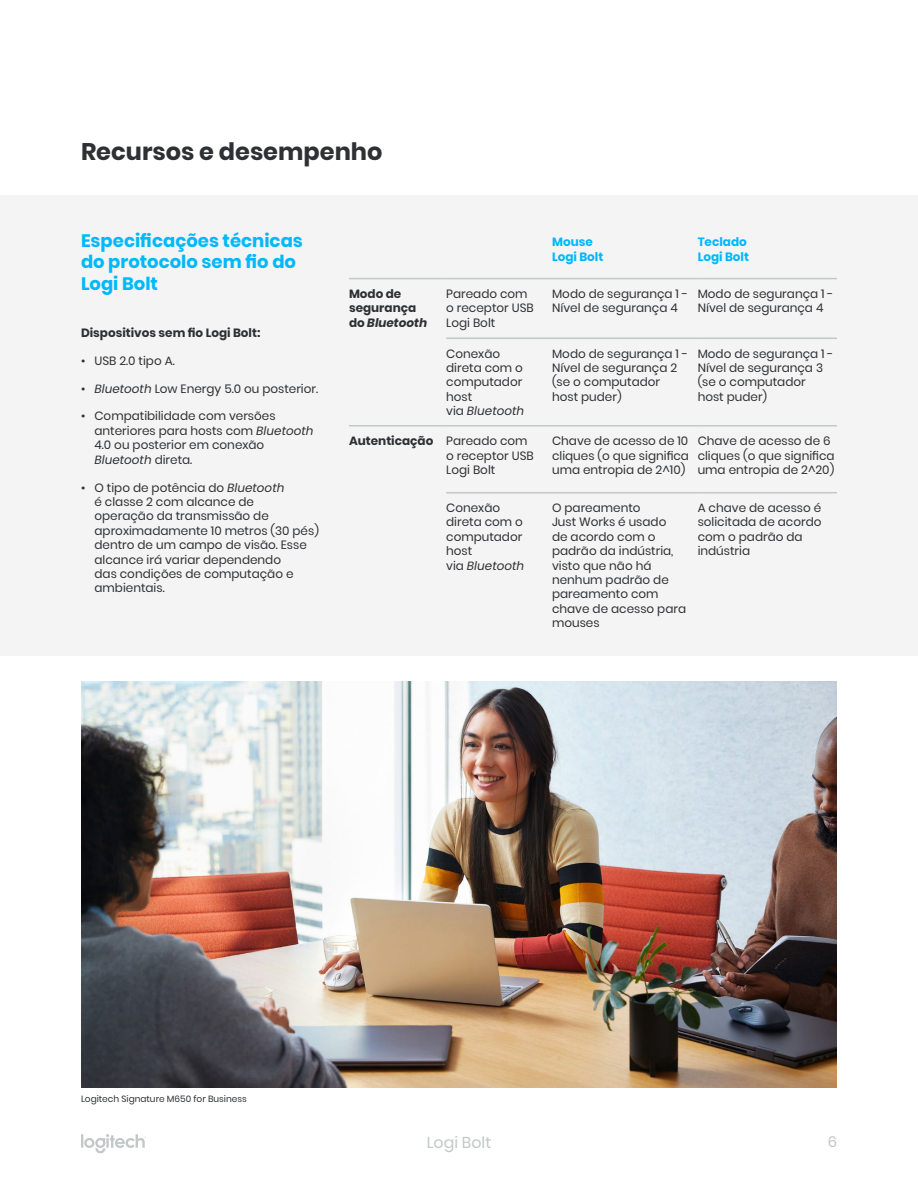
<style>
.page{position:relative;width:918px;height:1188px;background:#fff}
.page>*{position:absolute;margin:0;border:0;box-sizing:border-box;transform-origin:0 0}
.t1{font:700 24px "Poppins";color:#2e3033}
.t2{font:700 18px/21.6px "Poppins";color:#00b8fc}
.t3{font:15.75px "Poppins";color:#c2c7c7}
.t4{font:15px "Poppins";color:#c2c7c7}
.t5{font:12px/14.4px "Poppins";color:#2e3033}
.t6{font:700 12px/14.4px "Poppins";color:#2e3033}
.t7{font:700 12px/14.4px "Poppins";color:#00b8fc}
.t8{font:9px "Poppins";color:#2e3033}
.s1{font-style:italic}
.s2{font-weight:700}
</style>
<div class="page">
<svg style="left:81px;top:1134px;width:65px;height:19px"></svg>
<div style="left:0;top:195px;width:918px;height:461px;background:#f4f4f4"></div>
<hr style="left:349px;top:278px;width:97px;height:1px;background:#c2c7c7">
<hr style="left:349px;top:425px;width:97px;height:2px;background:#c2c7c7">
<hr style="left:446px;top:278px;width:106px;height:1px;background:#c2c7c7">
<hr style="left:552px;top:278px;width:146px;height:1px;background:#c2c7c7">
<hr style="left:698px;top:278px;width:139px;height:1px;background:#c2c7c7">
<hr style="left:446px;top:338px;width:106px;height:1px;background:#c2c7c7">
<hr style="left:552px;top:338px;width:146px;height:1px;background:#c2c7c7">
<hr style="left:698px;top:338px;width:139px;height:1px;background:#c2c7c7">
<hr style="left:446px;top:425px;width:106px;height:2px;background:#c2c7c7">
<hr style="left:552px;top:425px;width:146px;height:2px;background:#c2c7c7">
<hr style="left:698px;top:425px;width:139px;height:2px;background:#c2c7c7">
<hr style="left:446px;top:492px;width:106px;height:1px;background:#c2c7c7">
<hr style="left:552px;top:492px;width:146px;height:1px;background:#c2c7c7">
<hr style="left:698px;top:492px;width:139px;height:1px;background:#c2c7c7">
<img style="left:81px;top:681px;width:756px;height:407px">
<h1 class="t1" style="left:81px;top:138px;width:303px">Recursos e desempenho</h1>
<h2 class="t2" style="left:81px;top:230px;width:223px">Especificações técnicas do protocolo sem fio do<br>Logi Bolt</h2>
<p class="t6" style="left:81px;top:325px;width:181px">Dispositivos sem fio Logi Bolt:</p>
<p class="t5" style="left:81px;top:353px;width:95px">• USB 2.0 tipo A.</p>
<p class="t5" style="left:81px;top:381px;width:239px">• <span class="s1">Bluetooth</span> Low Energy 5.0 ou posterior.</p>
<p class="t5" style="left:94px;top:409px;width:220px;text-indent:-14px">• Compatibilidade com versões anteriores para hosts com <span class="s1">Bluetooth<br></span>4.0 ou posterior em conexão<br><span class="s1">Bluetooth</span> direta.</p>
<p class="t5" style="left:94px;top:480px;width:226px;text-indent:-14px">• O tipo de potência do <span class="s1">Bluetooth<br></span>é classe 2 com alcance de<br>operação da transmissão de aproximadamente 10 metros (30 pés) dentro de um campo de visão. Esse alcance irá variar dependendo<br>das condições de computação e ambientais.</p>
<p class="t7" style="left:552px;top:235px;width:53px">Mouse<br>Logi Bolt</p>
<p class="t7" style="left:698px;top:235px;width:53px">Teclado<br>Logi Bolt</p>
<p class="t6" style="left:349px;top:287px;width:80px">Modo de segurança do <span class="s1">Bluetooth</span></p>
<p class="t5" style="left:446px;top:287px;width:89px">Pareado com o receptor USB<br>Logi Bolt</p>
<p class="t5" style="left:552px;top:287px;width:137px">Modo de segurança 1 -<br>Nível de segurança 4</p>
<p class="t5" style="left:698px;top:287px;width:137px">Modo de segurança 1 -<br>Nível de segurança 4</p>
<p class="t5" style="left:446px;top:346px;width:79px">Conexão direta com o computador host<br>via <span class="s1">Bluetooth</span></p>
<p class="t5" style="left:552px;top:346px;width:137px">Modo de segurança 1 -<br>Nível de segurança 2 (se o computador host puder)</p>
<p class="t5" style="left:698px;top:346px;width:137px">Modo de segurança 1 -<br>Nível de segurança 3 (se o computador host puder)</p>
<p class="t5" style="left:446px;top:434px;width:89px;text-indent:-97px"><span class="s2">Autenticação</span> Pareado com o receptor USB<br>Logi Bolt</p>
<p class="t5" style="left:552px;top:434px;width:139px;text-align:justify">Chave de acesso de 10 cliques (o que significa uma entropia de 2^10)</p>
<p class="t5" style="left:698px;top:434px;width:139px">Chave de acesso de 6 cliques (o que significa uma entropia de 2^20)</p>
<p class="t5" style="left:446px;top:501px;width:79px">Conexão direta com o computador host<br>via <span class="s1">Bluetooth</span></p>
<p class="t5" style="left:552px;top:501px;width:136px">O pareamento<br>Just Works é usado<br>de acordo com o padrão da indústria, visto que não há nenhum padrão de pareamento com chave de acesso para mouses</p>
<p class="t5" style="left:698px;top:501px;width:125px">A chave de acesso é solicitada de acordo com o padrão da indústria</p>
<p class="t8" style="left:81px;top:1094px;width:167px">Logitech Signature M650 for Business</p>
<h3 class="t3" style="left:427px;top:1134px;width:66px">Logi Bolt</h3>
<p class="t4" style="left:828px;top:1134px;width:11px">6</p>
</div>
